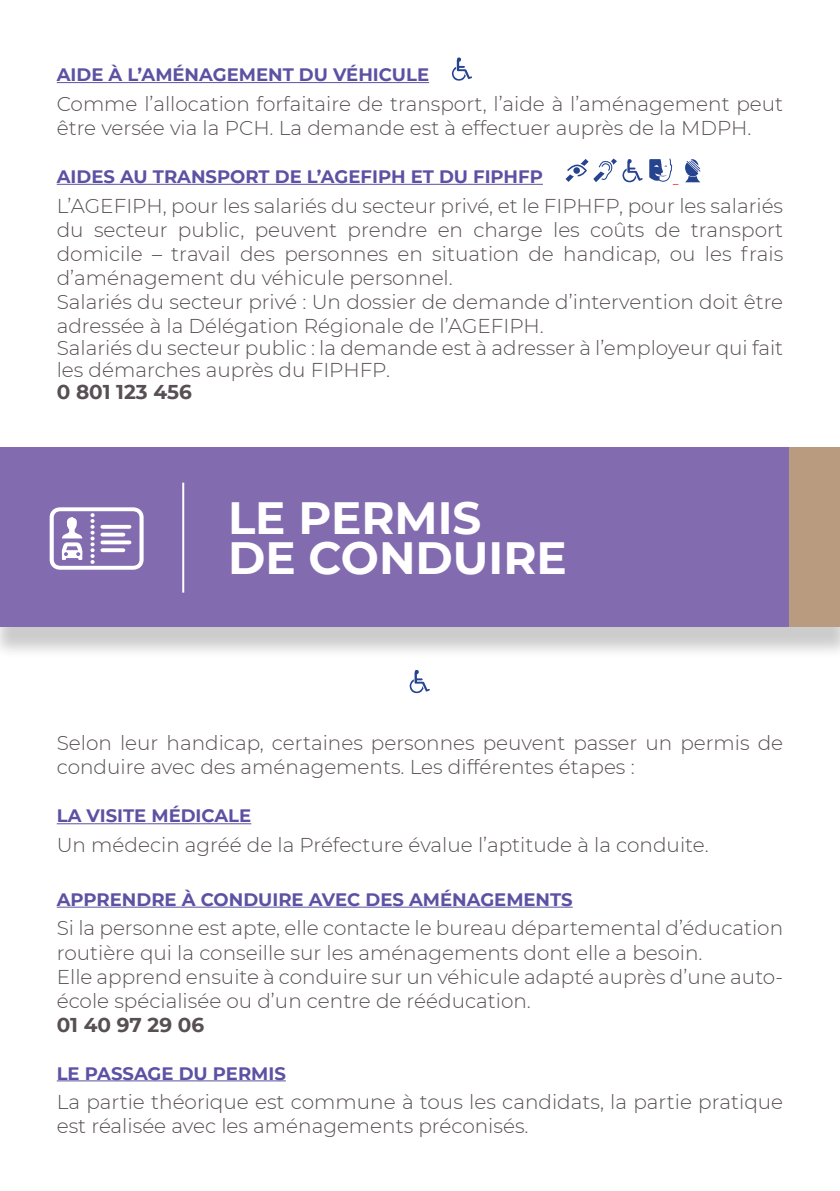
<style>
.page{position:relative;width:840px;height:1191px;background:#fff}
.page>*{position:absolute;margin:0;border:0;box-sizing:border-box;transform-origin:0 0}
.t1{font:700 45.2px "Montserrat";color:#fff}
.TITRE{font:300 20px/24px "Montserrat";color:#574f53}
.t2{font:700 20px "Montserrat";color:#574f53}
.TITRE-2{font:700 18px "Montserrat";color:#5c51a2}
</style>
<div class="page">
<div style="left:0;top:455px;width:839px;height:203px;background:#231f20;opacity:.23"></div>
<div style="left:0;top:447px;width:839px;height:179px;background:#826baf"></div>
<div style="left:789px;top:447px;width:50px;height:179px;background:#b99c7f"></div>
<hr style="left:182px;top:482px;width:2px;height:110px;background:#fff">
<hr style="left:57px;top:823px;width:194px;height:1px;background:#5c51a2">
<hr style="left:57px;top:906px;width:515px;height:1px;background:#5c51a2">
<hr style="left:57px;top:1080px;width:229px;height:1px;background:#5c51a2">
<svg style="left:409px;top:670px;width:20px;height:23px"></svg>
<hr style="left:57px;top:82px;width:372px;height:1px;background:#5c51a2">
<hr style="left:57px;top:184px;width:485px;height:1px;background:#5c51a2">
<svg style="left:451px;top:57px;width:21px;height:24px"></svg>
<svg style="left:565px;top:158px;width:51px;height:24px"></svg>
<svg style="left:649px;top:158px;width:29px;height:27px"></svg>
<svg style="left:622px;top:159px;width:20px;height:23px"></svg>
<svg style="left:685px;top:159px;width:15px;height:23px"></svg>
<svg style="left:50px;top:507px;width:93px;height:63px"></svg>
<p class="TITRE-2" style="left:57px;top:62px;width:373px">AIDE À L’AMÉNAGEMENT DU VÉHICULE</p>
<p class="TITRE" style="left:57px;top:91px;width:727px">Comme l’allocation forfaitaire de transport, l’aide à l’aménagement peut être versée via la PCH. La demande est à effectuer auprès de la MDPH.</p>
<p class="TITRE-2" style="left:57px;top:164px;width:487px">AIDES AU TRANSPORT DE L’AGEFIPH ET DU FIPHFP</p>
<p class="TITRE" style="left:57px;top:193px;width:727px;text-align:justify">L’AGEFIPH, pour les salariés du secteur privé, et le FIPHFP, pour les salariés du secteur public, peuvent prendre en charge les coûts de transport domicile – travail des personnes en situation de handicap, ou les frais d’aménagement du véhicule personnel.</p>
<p class="TITRE" style="left:57px;top:289px;width:727px">Salariés du secteur privé : Un dossier de demande d’intervention doit être adressée à la Délégation Régionale de l’AGEFIPH.</p>
<p class="TITRE" style="left:57px;top:336px;width:727px;line-height:22px">Salariés du secteur public : la demande est à adresser à l’employeur qui fait les démarches auprès du FIPHFP.</p>
<p class="t2" style="left:57px;top:377px;width:136px">0 801 123 456</p>
<p class="t1" style="left:228px;top:486px;width:255px">LE PERMIS</p>
<p class="t1" style="left:228px;top:526px;width:340px">DE CONDUIRE</p>
<p class="TITRE" style="left:57px;top:730px;width:727px">Selon leur handicap, certaines personnes peuvent passer un permis de conduire avec des aménagements. Les différentes étapes :</p>
<p class="TITRE-2" style="left:57px;top:803px;width:196px">LA VISITE MÉDICALE</p>
<p class="TITRE" style="left:57px;top:832px;width:653px">Un médecin agréé de la Préfecture évalue l’aptitude à la conduite.</p>
<p class="TITRE-2" style="left:57px;top:886px;width:517px">APPRENDRE À CONDUIRE AVEC DES AMÉNAGEMENTS</p>
<p class="TITRE" style="left:57px;top:915px;width:727px">Si la personne est apte, elle contacte le bureau départemental d’éducation routière qui la conseille sur les aménagements dont elle a besoin.</p>
<p class="TITRE" style="left:57px;top:963px;width:727px">Elle apprend ensuite à conduire sur un véhicule adapté auprès d’une auto&shy;école spécialisée ou d’un centre de rééducation.</p>
<p class="t2" style="left:57px;top:1010px;width:149px">01 40 97 29 06</p>
<p class="TITRE-2" style="left:57px;top:1060px;width:230px">LE PASSAGE DU PERMIS</p>
<p class="TITRE" style="left:57px;top:1089px;width:727px">La partie théorique est commune à tous les candidats, la partie pratique est réalisée avec les aménagements préconisés.</p>
</div>
